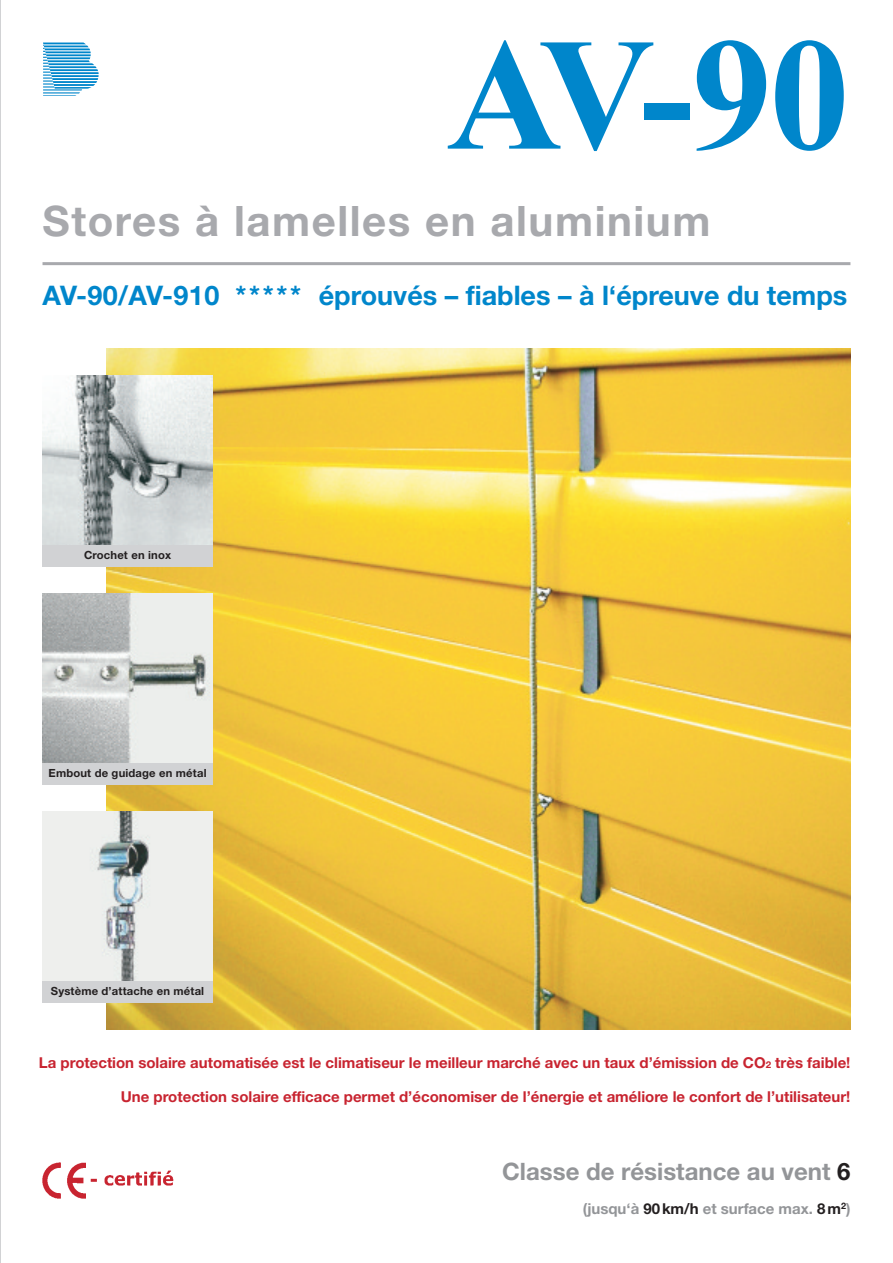
<style>
.page{position:relative;width:893px;height:1263px;background:#fff}
.page>*{position:absolute;margin:0;border:0;box-sizing:border-box;transform-origin:0 0}
.t1{font:700 160.35px "Times";color:#0086cb}
.t2{font:700 42px "Helvetica Neue";letter-spacing:.035em;color:#a8a9ad}
.t3{font:700 27px "Helvetica Neue";color:#0086cb}
.t4{font:700 24px "Helvetica Neue";color:#939598}
.t5{font:700 15px "Helvetica Neue";color:#c82430}
.t6{font:700 15px "Helvetica Neue";color:#939598}
.t7{font:700 11.25px "Helvetica Neue";letter-spacing:.015em;color:#231f20}
.s1{font-size:9.45px}
.s2{color:#231f20}
</style>
<div class="page">
<img style="left:106px;top:349px;width:744px;height:680px">
<hr style="left:43px;top:262px;width:807px;height:3px;background:#a8a9ad">
<img style="left:43px;top:1162px;width:130px;height:36px">
<img style="left:43px;top:375px;width:170px;height:170px">
<img style="left:43px;top:593px;width:170px;height:170px">
<img style="left:43px;top:811px;width:170px;height:170px">
<div style="left:43px;top:545px;width:170px;height:22px;background:#d1d2d4"></div>
<div style="left:43px;top:763px;width:170px;height:21px;background:#d1d2d4"></div>
<div style="left:43px;top:981px;width:170px;height:21px;background:#d1d2d4"></div>
<svg style="left:43px;top:43px;width:56px;height:53px"></svg>
<h1 class="t1" style="left:446px;top:-1px;width:405px">AV-90</h1>
<h2 class="t2" style="left:43px;top:205px;width:669px">Stores à lamelles en aluminium</h2>
<h3 class="t3" style="left:43px;top:285px;width:806px">AV-90/AV-910 ***** éprouvés – fiables – à l‘épreuve du temps</h3>
<p class="t7" style="left:84px;top:551px;width:89px">Crochet en inox</p>
<p class="t7" style="left:49px;top:769px;width:159px">Embout de guidage en métal</p>
<p class="t7" style="left:51px;top:986px;width:155px">Système d’attache en métal</p>
<p class="t5" style="left:39px;top:1057px;width:813px">La protection solaire automatisée est le climatiseur le meilleur marché avec un taux d’émission de CO<span class="s1">2</span> très faible!</p>
<p class="t5" style="left:121px;top:1091px;width:731px">Une protection solaire efficace permet d’économiser de l’énergie et améliore le confort de l’utilisateur!</p>
<h3 class="t4" style="left:502px;top:1162px;width:350px">Classe de résistance au vent <span class="s2">6</span></h3>
<p class="t6" style="left:583px;top:1203px;width:269px">(jusqu‘à <span class="s2">90km/h</span> et surface max. <span class="s2">8m</span><sup>2</sup>)</p>
</div>
